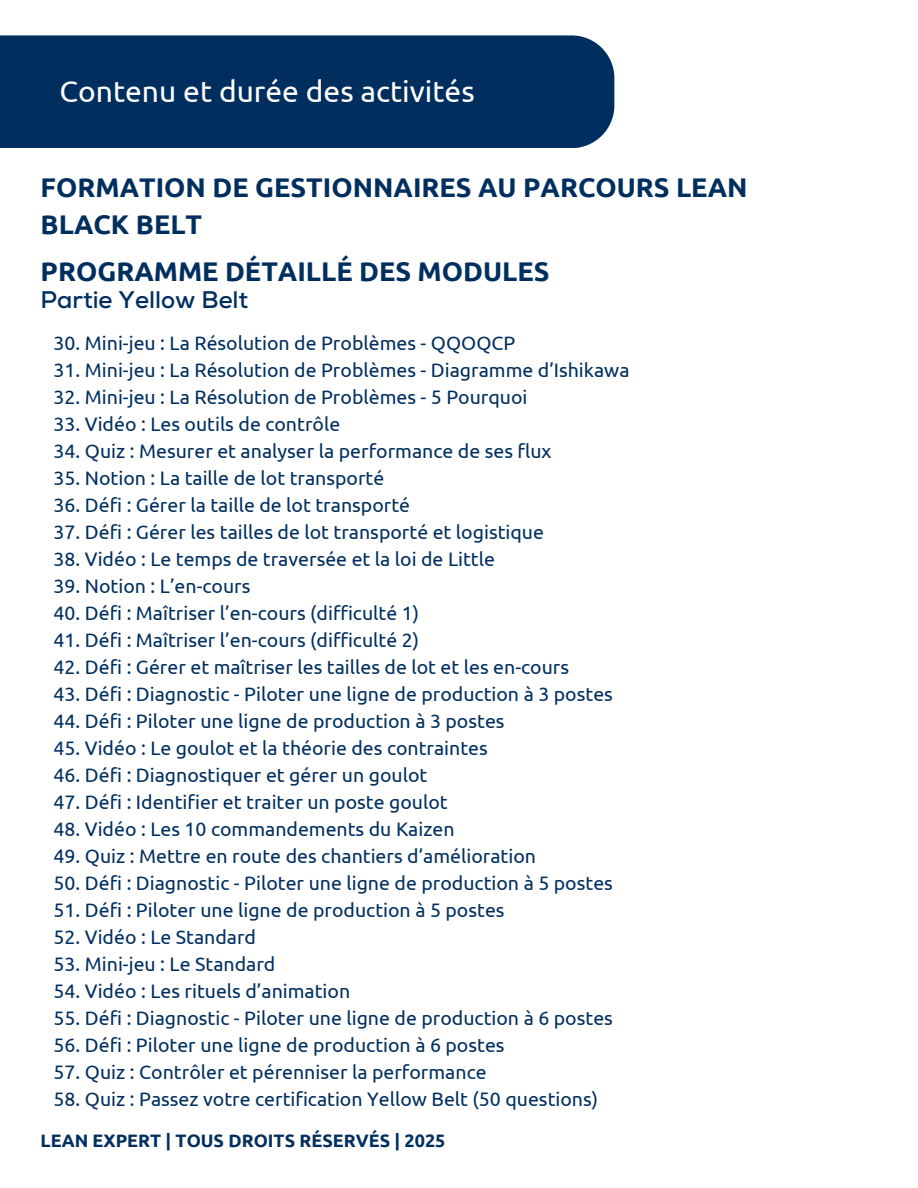
<style>
.page{position:relative;width:918px;height:1188px;background:#fff}
.page>*{position:absolute;margin:0;border:0;box-sizing:border-box;transform-origin:0 0}
.t1{font:30px "Ubuntu";color:#fff}
.t2{font:700 27px/37.2px "Ubuntu";color:#002f5f}
.t3{font:700 24px "Nexa";color:#002f5f}
.t4{font:19.5px "Ubuntu";color:#002f5f}
.t5{font:700 18px "Ubuntu";color:#002f5f}
</style>
<div class="page">
<div style="left:0;top:35px;width:614px;height:113px;background:#002f5f"></div>
<h2 class="t1" style="left:60px;top:74px;width:417px">Contenu et durée des activités</h2>
<h1 class="t2" style="left:41px;top:168px;width:708px">FORMATION DE GESTIONNAIRES AU PARCOURS LEAN<br>BLACK BELT</h1>
<h1 class="t2" style="left:41px;top:252px;width:510px">PROGRAMME DÉTAILLÉ DES MODULES</h1>
<h4 class="t3" style="left:41px;top:286px;width:209px">Partie Yellow Belt</h4>
<h3 class="t4" style="left:54px;top:332px;width:463px">30. Mini-jeu : La Résolution de Problèmes - QQOQCP</h3>
<p class="t4" style="left:54px;top:359px;width:577px">31. Mini-jeu : La Résolution de Problèmes - Diagramme d’Ishikawa</p>
<p class="t4" style="left:54px;top:386px;width:475px">32. Mini-jeu : La Résolution de Problèmes - 5 Pourquoi</p>
<p class="t4" style="left:54px;top:413px;width:288px">33. Vidéo : Les outils de contrôle</p>
<p class="t4" style="left:54px;top:440px;width:499px">34. Quiz : Mesurer et analyser la performance de ses flux</p>
<p class="t4" style="left:54px;top:467px;width:332px">35. Notion : La taille de lot transporté</p>
<p class="t4" style="left:54px;top:494px;width:358px">36. Défi : Gérer la taille de lot transporté</p>
<p class="t4" style="left:54px;top:521px;width:492px">37. Défi : Gérer les tailles de lot transporté et logistique</p>
<p class="t4" style="left:54px;top:548px;width:443px">38. Vidéo : Le temps de traversée et la loi de Little</p>
<p class="t4" style="left:54px;top:575px;width:198px">39. Notion : L’en-cours</p>
<p class="t4" style="left:54px;top:602px;width:367px">40. Défi : Maîtriser l’en-cours (difficulté 1)</p>
<p class="t4" style="left:54px;top:629px;width:367px">41. Défi : Maîtriser l’en-cours (difficulté 2)</p>
<p class="t4" style="left:54px;top:656px;width:517px">42. Défi : Gérer et maîtriser les tailles de lot et les en-cours</p>
<p class="t4" style="left:54px;top:683px;width:561px">43. Défi : Diagnostic - Piloter une ligne de production à 3 postes</p>
<p class="t4" style="left:54px;top:710px;width:452px">44. Défi : Piloter une ligne de production à 3 postes</p>
<p class="t4" style="left:54px;top:737px;width:436px">45. Vidéo : Le goulot et la théorie des contraintes</p>
<p class="t4" style="left:54px;top:764px;width:375px">46. Défi : Diagnostiquer et gérer un goulot</p>
<p class="t4" style="left:54px;top:791px;width:396px">47. Défi : Identifier et traiter un poste goulot</p>
<p class="t4" style="left:54px;top:818px;width:402px">48. Vidéo : Les 10 commandements du Kaizen</p>
<p class="t4" style="left:54px;top:845px;width:484px">49. Quiz : Mettre en route des chantiers d’amélioration</p>
<p class="t4" style="left:54px;top:872px;width:561px">50. Défi : Diagnostic - Piloter une ligne de production à 5 postes</p>
<p class="t4" style="left:54px;top:899px;width:452px">51. Défi : Piloter une ligne de production à 5 postes</p>
<p class="t4" style="left:54px;top:926px;width:204px">52. Vidéo : Le Standard</p>
<p class="t4" style="left:54px;top:953px;width:223px">53. Mini-jeu : Le Standard</p>
<p class="t4" style="left:54px;top:980px;width:298px">54. Vidéo : Les rituels d’animation</p>
<p class="t4" style="left:54px;top:1007px;width:561px">55. Défi : Diagnostic - Piloter une ligne de production à 6 postes</p>
<p class="t4" style="left:54px;top:1034px;width:452px">56. Défi : Piloter une ligne de production à 6 postes</p>
<p class="t4" style="left:54px;top:1061px;width:434px">57. Quiz : Contrôler et pérenniser la performance</p>
<p class="t4" style="left:54px;top:1088px;width:546px">58. Quiz : Passez votre certification Yellow Belt (50 questions)</p>
<p class="t5" style="left:41px;top:1130px;width:406px">LEAN EXPERT | TOUS DROITS RÉSERVÉS | 2025</p>
</div>
